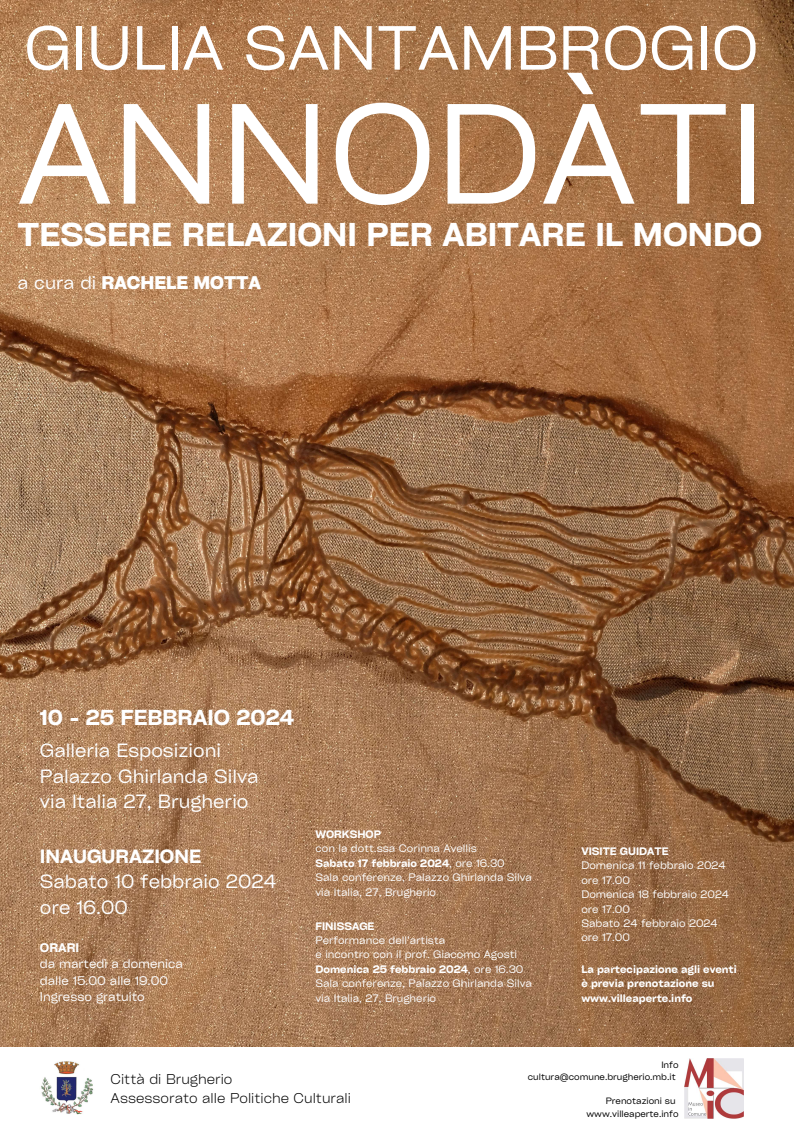
<style>
.page{position:relative;width:794px;height:1134px;background:#fff}
.page>*{position:absolute;margin:0;border:0;box-sizing:border-box;transform-origin:0 0}
.t1{font:136.48px "Cy Grotesk Key";color:#fff}
.t2{font:59.68px "Cy Grotesk Key";color:#fff}
.t3{font:31.6px "Cy Grotesk Key Demi";color:#fff}
.t4{font:20.8px "Cy Grotesk Key Demi";color:#fff}
.t5{font:18.4px/25.5px "Cy Grotesk Key";color:#fff}
.t6{font:18.4px "Cy Grotesk Key Demi";color:#fff}
.t7{font:700 17.6px "Cy Grotesk Key";color:#fff}
.t8{font:300 13.6px/19px "Cy Grotesk Key";color:#000}
.t9{font:12px/16.5px "Cy Grotesk Key";color:#fff}
.t10{font:12px "Cy Grotesk Key Demi";color:#fff}
.t11{font:10.4px/14.4px "Cy Grotesk Key";color:#fff}
.t12{font:10.4px/14.4px "Cy Grotesk Key Demi";color:#fff}
.t13{font:8.8px/12.3px "Cy Grotesk Key";color:#000}
.s1{font-weight:400}
.s2{font-family:"Cy Grotesk Key"}
</style>
<div class="page">
<img style="left:0;top:0;width:794px;height:1047px">
<img style="left:685px;top:1059px;width:59px;height:60px">
<img style="left:41px;top:1061px;width:52px;height:54px">
<h2 class="t2" style="left:24px;top:10px;width:736px">GIULIA SANTAMBROGIO</h2>
<h1 class="t1" style="left:17px;top:67px;width:749px">ANNODÀTI</h1>
<h3 class="t3" style="left:17px;top:214px;width:746px">TESSERE RELAZIONI PER ABITARE IL MONDO</h3>
<h3 class="t7" style="left:18px;top:271px;width:245px"><span class="s1">a cura di</span> RACHELE MOTTA</h3>
<h3 class="t4" style="left:40px;top:704px;width:256px">10 - 25 FEBBRAIO 2024</h3>
<h3 class="t5" style="left:40px;top:737px;width:220px">Galleria Esposizioni<br>Palazzo Ghirlanda Silva via Italia 27, Brugherio</h3>
<h3 class="t6" style="left:40px;top:844px;width:163px">INAUGURAZIONE</h3>
<h3 class="t5" style="left:40px;top:868px;width:238px">Sabato 10 febbraio 2024 ore 16.00</h3>
<p class="t10" style="left:40px;top:940px;width:41px">ORARI</p>
<p class="t9" style="left:40px;top:955px;width:144px">da martedì a domenica dalle 15.00 alle 19.00<br>Ingresso gratuito</p>
<p class="t12" style="left:315px;top:827px;width:67px">WORKSHOP</p>
<p class="t11" style="left:315px;top:841px;width:163px">con la dott.ssa Corinna Avellis</p>
<p class="t12" style="left:315px;top:856px;width:191px">Sabato 17 febbraio 2024<span class="s2">, ore 16.30</span></p>
<p class="t11" style="left:315px;top:870px;width:218px">Sala conferenze, Palazzo Ghirlanda Silva via Italia, 27, Brugherio</p>
<p class="t12" style="left:315px;top:918px;width:61px">FINISSAGE</p>
<p class="t11" style="left:315px;top:933px;width:203px">Performance dell’artista<br>e incontro con il prof. Giacomo Agosti</p>
<p class="t12" style="left:315px;top:961px;width:210px">Domenica 25 febbraio 2024<span class="s2">, ore 16.30</span></p>
<p class="t11" style="left:315px;top:976px;width:218px">Sala conferenze, Palazzo Ghirlanda Silva via Italia, 27, Brugherio</p>
<p class="t12" style="left:581px;top:844px;width:89px">VISITE GUIDATE</p>
<p class="t11" style="left:581px;top:858px;width:149px">Domenica 11 febbraio 2024 ore 17.00<br>Domenica 18 febbraio 2024 ore 17.00<br>Sabato 24 febbraio 2024 ore 17.00</p>
<p class="t12" style="left:581px;top:961px;width:157px">La partecipazione agli eventi è previa prenotazione su www.villeaperte.info</p>
<h3 class="t8" style="left:111px;top:1070px;width:242px">Città di Brugherio<br>Assessorato alle Politiche Culturali</h3>
<p class="t13" style="left:528px;top:1058px;width:152px;text-indent:133px">Info cultura@comune.brugherio.mb.it</p>
<p class="t13" style="left:586px;top:1095px;width:94px;text-indent:19px">Prenotazioni su www.villeaperte.info</p>
</div>
